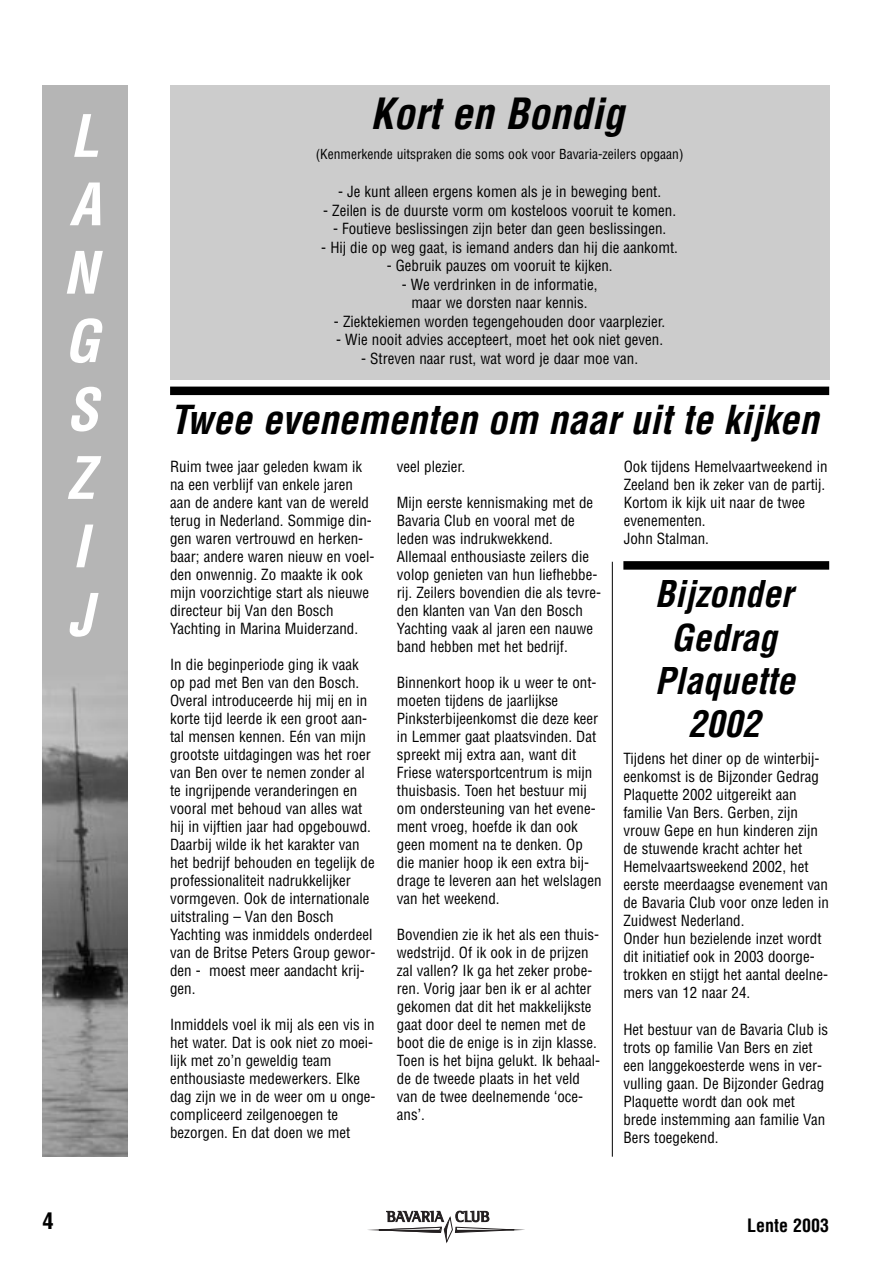
<style>
.page{position:relative;width:893px;height:1263px;background:#fff}
.page>*{position:absolute;margin:0;border:0;box-sizing:border-box;transform-origin:0 0}
.t1{font:italic 700 condensed 57px/68.4px "Helvetica";color:#fff}
.t2{font:italic 700 condensed 42px "Helvetica";color:#000}
.t3{font:italic 700 condensed 39px "Helvetica";color:#000}
.t4{font:italic 700 condensed 36px/43.2px "Helvetica";color:#000;text-align:center}
.t5{font:700 condensed 22.5px "Helvetica";color:#000}
.t6{font:700 condensed 18px "Helvetica";color:#000}
.t7{font:condensed 15px/18px "Helvetica";color:#000}
.t8{font:condensed 13.5px "Helvetica";color:#000}
</style>
<div class="page">
<div style="left:170px;top:85px;width:659px;height:294px;background:#ccc"></div>
<img style="left:43px;top:85px;width:85px;height:1072px">
<svg style="left:371px;top:1210px;width:151px;height:34px"></svg>
<div style="left:623px;top:561px;width:206px;height:9px;background:#000"></div>
<div style="left:170px;top:387px;width:659px;height:8px;background:#000"></div>
<hr style="left:612px;top:562px;width:1px;height:595px;background:#000">
<h1 class="t1" style="left:63px;top:107px;width:49px">L<br>A<br>N<br>G<br>S<br>Z<br>I<br>J</h1>
<h2 class="t2" style="left:370px;top:98px;width:264px">Kort en Bondig</h2>
<p class="t8" style="left:316px;top:149px;width:369px">(Kenmerkende uitspraken die soms ook voor Bavaria-zeilers opgaan)</p>
<p class="t7" style="left:338px;top:184px;width:325px">- Je kunt alleen ergens komen als je in beweging bent.</p>
<p class="t7" style="left:323px;top:202px;width:355px">- Zeilen is de duurste vorm om kosteloos vooruit te komen.</p>
<p class="t7" style="left:333px;top:221px;width:335px">- Foutieve beslissingen zijn beter dan geen beslissingen.</p>
<p class="t7" style="left:321px;top:239px;width:358px">- Hij die op weg gaat, is iemand anders dan hij die aankomt.</p>
<p class="t7" style="left:387px;top:258px;width:227px">- Gebruik pauzes om vooruit te kijken.</p>
<p class="t7" style="left:402px;top:276px;width:197px;line-height:18.6px;text-align:center">- We verdrinken in de informatie, maar we dorsten naar kennis.</p>
<p class="t7" style="left:334px;top:314px;width:333px">- Ziektekiemen worden tegengehouden door vaarplezier.</p>
<p class="t7" style="left:336px;top:332px;width:328px">- Wie nooit advies accepteert, moet het ook niet geven.</p>
<p class="t7" style="left:361px;top:351px;width:278px">- Streven naar rust, wat word je daar moe van.</p>
<h3 class="t3" style="left:170px;top:404px;width:658px">Twee evenementen om naar uit te kijken</h3>
<p class="t7" style="left:170px;top:459px;width:206px">Ruim twee jaar geleden kwam ik na een verblijf van enkele jaren aan de andere kant van de wereld terug in Nederland. Sommige din&shy;gen waren vertrouwd en herken&shy;baar; andere waren nieuw en voel&shy;den onwennig. Zo maakte ik ook mijn voorzichtige start als nieuwe directeur bij Van den Bosch<br>Yachting in Marina Muiderzand.</p>
<p class="t7" style="left:170px;top:657px;width:207px">In die beginperiode ging ik vaak op pad met Ben van den Bosch.<br>Overal introduceerde hij mij en in korte tijd leerde ik een groot aan&shy;tal mensen kennen. Eén van mijn grootste uitdagingen was het roer van Ben over te nemen zonder al te ingrijpende veranderingen en vooral met behoud van alles wat hij in vijftien jaar had opgebouwd.<br>Daarbij wilde ik het karakter van het bedrijf behouden en tegelijk de professionaliteit nadrukkelijker vormgeven. Ook de internationale uitstraling – Van den Bosch<br>Yachting was inmiddels onderdeel van de Britse Peters Group gewor&shy;den - moest meer aandacht krij&shy;gen.</p>
<p class="t7" style="left:170px;top:1017px;width:207px">Inmiddels voel ik mij als een vis in het water. Dat is ook niet zo moei&shy;lijk met zo’n geweldig team enthousiaste medewerkers. Elke dag zijn we in de weer om u onge&shy;compliceerd zeilgenoegen te bezorgen. En dat doen we met</p>
<p class="t7" style="left:397px;top:459px;width:70px">veel plezier.</p>
<p class="t7" style="left:397px;top:495px;width:206px">Mijn eerste kennismaking met de<br>Bavaria Club en vooral met de leden was indrukwekkend.<br>Allemaal enthousiaste zeilers die volop genieten van hun liefhebbe&shy;rij. Zeilers bovendien die als tevre&shy;den klanten van Van den Bosch<br>Yachting vaak al jaren een nauwe band hebben met het bedrijf.</p>
<p class="t7" style="left:397px;top:675px;width:206px">Binnenkort hoop ik u weer te ont&shy;moeten tijdens de jaarlijkse<br>Pinksterbijeenkomst die deze keer in Lemmer gaat plaatsvinden. Dat spreekt mij extra aan, want dit<br>Friese watersportcentrum is mijn thuisbasis. Toen het bestuur mij om ondersteuning van het evene&shy;ment vroeg, hoefde ik dan ook geen moment na te denken. Op die manier hoop ik een extra bij&shy;drage te leveren aan het welslagen van het weekend.</p>
<p class="t7" style="left:397px;top:927px;width:205px">Bovendien zie ik het als een thuis&shy;wedstrijd. Of ik ook in de prijzen zal vallen? Ik ga het zeker probe&shy;ren. Vorig jaar ben ik er al achter gekomen dat dit het makkelijkste gaat door deel te nemen met de boot die de enige is in zijn klasse.<br>Toen is het bijna gelukt. Ik behaal&shy;de de tweede plaats in het veld van de twee deelnemende ‘oce&shy;ans’.</p>
<p class="t7" style="left:624px;top:459px;width:205px">Ook tijdens Hemelvaartweekend in<br>Zeeland ben ik zeker van de partij.<br>Kortom ik kijk uit naar de twee evenementen.<br>John Stalman.</p>
<h3 class="t4" style="left:655px;top:576px;width:149px">Bijzonder<br>Gedrag<br>Plaquette<br>2002</h3>
<p class="t7" style="left:623px;top:751px;width:207px">Tijdens het diner op de winterbij&shy;eenkomst is de Bijzonder Gedrag<br>Plaquette 2002 uitgereikt aan familie Van Bers. Gerben, zijn vrouw Gepe en hun kinderen zijn de stuwende kracht achter het<br>Hemelvaartsweekend 2002, het eerste meerdaagse evenement van de Bavaria Club voor onze leden in<br>Zuidwest Nederland.<br>Onder hun bezielende inzet wordt dit initiatief ook in 2003 doorge&shy;trokken en stijgt het aantal deelne&shy;mers van 12 naar 24.</p>
<p class="t7" style="left:623px;top:1021px;width:206px">Het bestuur van de Bavaria Club is trots op familie Van Bers en ziet een langgekoesterde wens in ver&shy;vulling gaan. De Bijzonder Gedrag<br>Plaquette wordt dan ook met brede instemming aan familie Van<br>Bers toegekend.</p>
<h3 class="t5" style="left:43px;top:1212px;width:13px">4</h3>
<p class="t6" style="left:747px;top:1218px;width:83px">Lente 2003</p>
</div>
